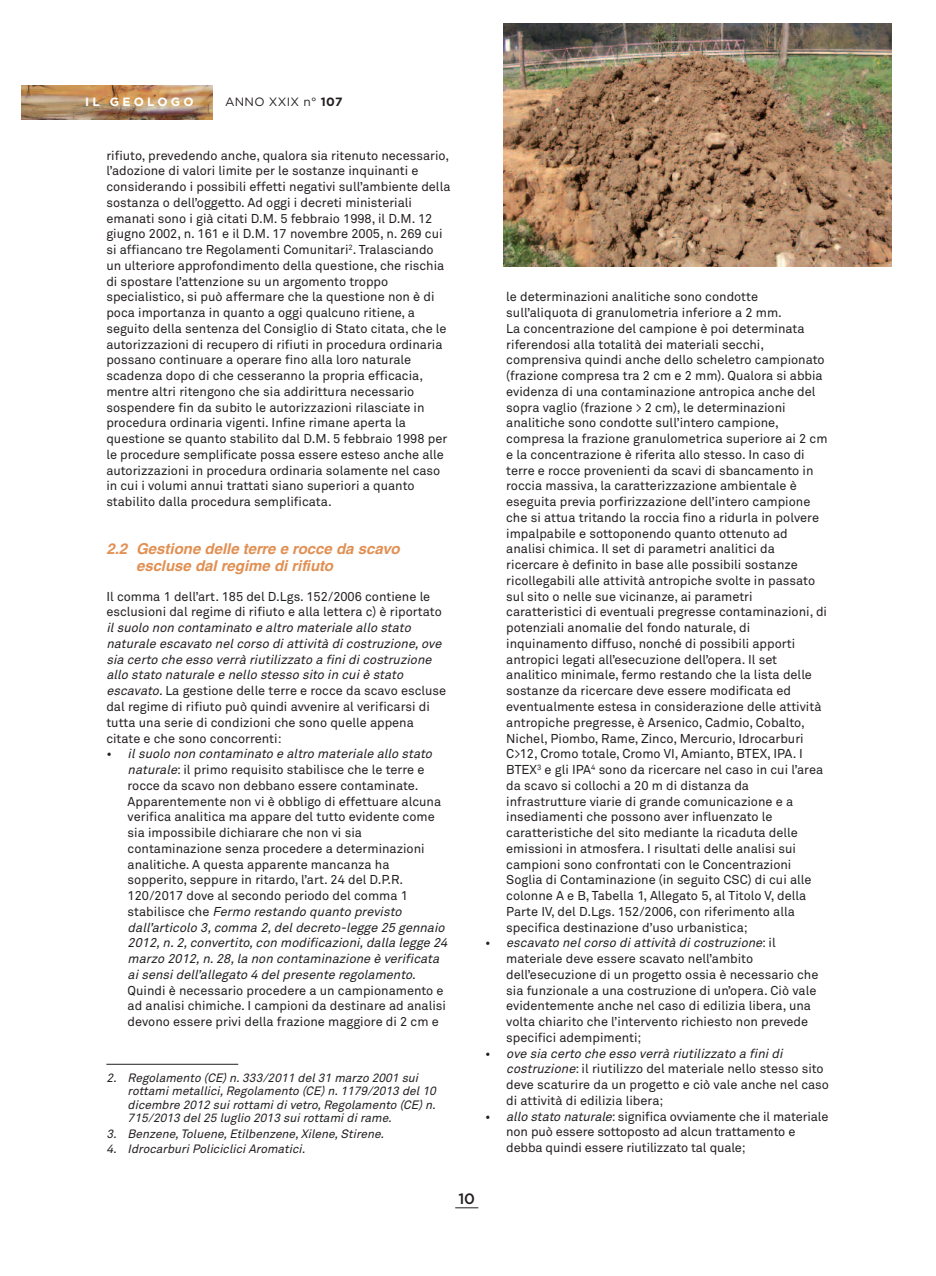
<style>
.page{position:relative;width:936px;height:1276px;background:#fff}
.page>*{position:absolute;margin:0;border:0;box-sizing:border-box;transform-origin:0 0}
.t1{font:italic 700 15px/16.5px "Helvetica LT Std";color:#e19053}
.t2{font:500 15px "Gotham HTF";color:#231f20}
.t3{font:12.75px/15.8px "Akkurat";color:#231f20}
.t4{font:italic 12.75px/15.8px "Akkurat";color:#231f20}
.t5{font:italic 12px/13.5px "Akkurat";color:#231f20}
.t6{font:12px "Gotham HTF";letter-spacing:.025em;color:#231f20}
.t7{font:700 12px "Gotham HTF";letter-spacing:.27em;color:#fff}
.s1{font-weight:700}
.s2{font-style:normal}
.s3{font-style:italic}
</style>
<div class="page">
<svg style="left:455px;top:1207px;width:23px;height:1px"></svg>
<img style="left:21px;top:85px;width:192px;height:34px">
<hr style="left:106px;top:1064px;width:132px;height:1px;background:#231f20">
<img style="left:503px;top:23px;width:388px;height:244px">
<p class="t7" style="left:85px;top:95px;width:110px">IL GEOLOGO</p>
<p class="t6" style="left:225px;top:95px;width:119px">ANNO XXIX n° <span class="s1">107</span></p>
<p class="t3" style="left:106px;top:148px;width:345px">rifiuto, prevedendo anche, qualora sia ritenuto necessario, l’adozione di valori limite per le sostanze inquinanti e considerando i possibili effetti negativi sull’ambiente della sostanza o dell’oggetto. Ad oggi i decreti ministeriali emanati sono i già citati D.M. 5 febbraio 1998, il D.M. 12 giugno 2002, n. 161 e il D.M. 17 novembre 2005, n. 269 cui si affiancano tre Regolamenti Comunitari<sup>2</sup>. Tralasciando un ulteriore approfondimento della questione, che rischia di spostare l’attenzione su un argomento troppo specialistico, si può affermare che la questione non è di poca importanza in quanto a oggi qualcuno ritiene, a seguito della sentenza del Consiglio di Stato citata, che le autorizzazioni di recupero di rifiuti in procedura ordinaria possano continuare a operare fino alla loro naturale scadenza dopo di che cesseranno la propria efficacia, mentre altri ritengono che sia addirittura necessario sospendere fin da subito le autorizzazioni rilasciate in procedura ordinaria vigenti. Infine rimane aperta la questione se quanto stabilito dal D.M. 5 febbraio 1998 per le procedure semplificate possa essere esteso anche alle autorizzazioni in procedura ordinaria solamente nel caso in cui i volumi annui trattati siano superiori a quanto stabilito dalla procedura semplificata.</p>
<p class="t1" style="left:136px;top:542px;width:268px;text-indent:-30px">2.2 Gestione delle terre e rocce da scavo escluse dal regime di rifiuto</p>
<p class="t3" style="left:106px;top:589px;width:337px">Il comma 1 dell’art. 185 del D.Lgs. 152/2006 contiene le esclusioni dal regime di rifiuto e alla lettera c) è riportato</p>
<p class="t4" style="left:106px;top:620px;width:341px">il suolo non contaminato e altro materiale allo stato naturale escavato nel corso di attività di costruzione, ove sia certo che esso verrà riutilizzato a fini di costruzione allo stato naturale e nello stesso sito in cui è stato escavato<span class="s2">. La gestione delle terre e rocce da scavo escluse dal regime di rifiuto può quindi avvenire al verificarsi di tutta una serie di condizioni che sono quelle appena citate e che sono concorrenti:</span></p>
<p class="t3" style="left:128px;top:746px;width:324px;text-indent:-21px">• <span class="s3">il suolo non contaminato e altro materiale allo stato naturale</span>: il primo requisito stabilisce che le terre e rocce da scavo non debbano essere contaminate.<br>Apparentemente non vi è obbligo di effettuare alcuna verifica analitica ma appare del tutto evidente come sia impossibile dichiarare che non vi sia contaminazione senza procedere a determinazioni analitiche. A questa apparente mancanza ha sopperito, seppure in ritardo, l’art. 24 del D.P.R.<br>120/2017 dove al secondo periodo del comma 1<br>s t a b i l i s c e c h e <span class="s3">Fermo restando quanto previsto dall’articolo 3, comma 2, del decreto-legge 25 gennaio 2012, n. 2, convertito, con modificazioni, dalla legge 24 marzo 2012, n. 28, la non contaminazione è verificata ai sensi dell’allegato 4 del presente regolamento</span>.<br>Quindi è necessario procedere a un campionamento e ad analisi chimiche. I campioni da destinare ad analisi devono essere privi della frazione maggiore di 2 cm e</p>
<p class="t5" style="left:128px;top:1071px;width:313px;text-indent:-21px">2. Regolamento (CE) n. 333/2011 del 31 marzo 2001 sui rottami metallici, Regolamento (CE) n. 1179/2013 del 10 dicembre 2012 sui rottami di vetro, Regolamento (CE) n.<br>715/2013 del 25 luglio 2013 sui rottami di rame.</p>
<p class="t5" style="left:106px;top:1127px;width:282px">3. Benzene, Toluene, Etilbenzene, Xilene, Stirene.</p>
<p class="t5" style="left:106px;top:1142px;width:203px">4. Idrocarburi Policiclici Aromatici.</p>
<p class="t3" style="left:506px;top:289px;width:323px">le determinazioni analitiche sono condotte sull’aliquota di granulometria inferiore a 2 mm.<br>La concentrazione del campione è poi determinata riferendosi alla totalità dei materiali secchi, comprensiva quindi anche dello scheletro campionato (frazione compresa tra 2 cm e 2 mm). Qualora si abbia evidenza di una contaminazione antropica anche del sopra vaglio (frazione &gt; 2 cm), le determinazioni analitiche sono condotte sull’intero campione, compresa la frazione granulometrica superiore ai 2 cm e la concentrazione è riferita allo stesso. In caso di terre e rocce provenienti da scavi di sbancamento in roccia massiva, la caratterizzazione ambientale è eseguita previa porfirizzazione dell’intero campione che si attua tritando la roccia fino a ridurla in polvere impalpabile e sottoponendo quanto ottenuto ad analisi chimica. Il set di parametri analitici da ricercare è definito in base alle possibili sostanze ricollegabili alle attività antropiche svolte in passato sul sito o nelle sue vicinanze, ai parametri caratteristici di eventuali pregresse contaminazioni, di potenziali anomalie del fondo naturale, di inquinamento diffuso, nonché di possibili apporti antropici legati all’esecuzione dell’opera. Il set analitico minimale, fermo restando che la lista delle sostanze da ricercare deve essere modificata ed eventualmente estesa in considerazione delle attività antropiche pregresse, è Arsenico, Cadmio, Cobalto, Nichel, Piombo, Rame, Zinco, Mercurio, Idrocarburi C&gt;12, Cromo totale, Cromo VI, Amianto, BTEX, IPA. I BTEX<sup>3</sup> e gli IPA<sup>4</sup> sono da ricercare nel caso in cui l’area da scavo si collochi a 20 m di distanza da infrastrutture viarie di grande comunicazione e a insediamenti che possono aver influenzato le caratteristiche del sito mediante la ricaduta delle emissioni in atmosfera. I risultati delle analisi sui campioni sono confrontati con le Concentrazioni Soglia di Contaminazione (in seguito CSC) di cui alle colonne A e B, Tabella 1, Allegato 5, al Titolo V, della Parte IV, del D.Lgs. 152/2006, con riferimento alla specifica destinazione d’uso urbanistica;</p>
<p class="t3" style="left:506px;top:935px;width:313px;text-indent:-21px">• <span class="s3">escavato nel corso di attività di costruzione</span>: i l materiale deve essere scavato nell’ambito dell’esecuzione di un progetto ossia è necessario che sia funzionale a una costruzione di un’opera. Ciò vale evidentemente anche nel caso di edilizia libera, una volta chiarito che l’intervento richiesto non prevede specifici adempimenti;</p>
<p class="t3" style="left:506px;top:1045px;width:324px;text-indent:-21px">• <span class="s3">ove sia certo che esso verrà riutilizzato a fini di costruzione</span>: il riutilizzo del materiale nello stesso sito deve scaturire da un progetto e ciò vale anche nel caso di attività di edilizia libera;</p>
<p class="t3" style="left:506px;top:1108px;width:324px;text-indent:-21px">• <span class="s3">allostatonaturale</span>: significa ovviamente che il materiale non può essere sottoposto ad alcun trattamento e debba quindi essere riutilizzato tal quale;</p>
<p class="t2" style="left:458px;top:1189px;width:18px">10</p>
</div>
